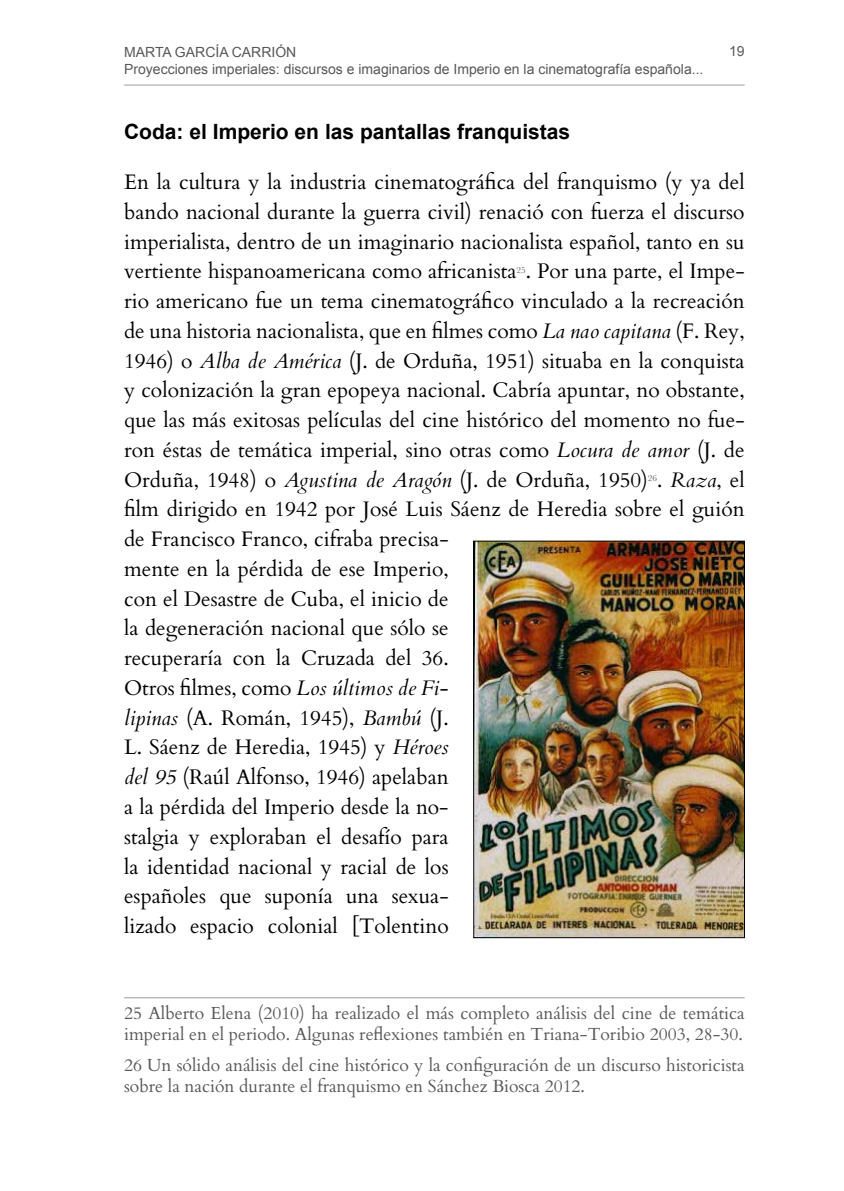
<style>
.page{position:relative;width:844px;height:1191px;background:#fff}
.page>*{position:absolute;margin:0;border:0;box-sizing:border-box;transform-origin:0 0}
.t1{font:21px/29.8px "Cardo";color:#000;text-align:justify}
.t2{font:700 21px "Arial";color:#000}
.t3{font:17.5px/21px "Cardo";color:#58585a}
.t4{font:14px/16.8px "Arial";color:#58585a}
.t5{font:9.1px "Baskerville";color:#58585a}
.s1{font-style:italic}
</style>
<div class="page">
<hr style="left:124px;top:85px;width:620px;height:1px;background:#9c9e9f">
<hr style="left:124px;top:997px;width:620px;height:1px;background:#9c9e9f">
<img style="left:475px;top:543px;width:267px;height:393px">
<div style="left:473px;top:541px;width:271px;height:397px;border:1px solid #000"></div>
<p class="t4" style="left:124px;top:44px;width:580px">Marta Garc ía Carrión<br>Proyecciones imperiales: discursos e imaginarios de I mperio en la cinematografía española...</p>
<p class="t4" style="left:729px;top:43px;width:17px">19</p>
<p class="t2" style="left:124px;top:118px;width:447px">Coda: el Imperio en las pantallas franquistas</p>
<p class="t1" style="left:124px;top:166px;width:622px">En la cultura y la industria cinematográfica del franquismo (y ya del bando nacional durante la guerra civil) renació con fuerza el discurso imperialista, dentro de un imaginario nacionalista español, tanto en su vertiente hispanoamericana como africanista . Por una parte, el Impe-</p>
<p class="t5" style="left:516px;top:264px;width:11px">25</p>
<p class="t1" style="left:124px;top:285px;width:622px">rio americano fue un tema cinematográfico vinculado a la recreación de una historia nacionalista, que en filmes como <span class="s1">La nao capitana</span> (F. Rey, 1946) o <span class="s1">Alba de América</span> (J. de Orduña, 1951) situaba en la conquista y colonización la gran epopeya nacional. Cabría apuntar, no obstante, que las más exitosas películas del cine histórico del momento no fue&shy;ron éstas de temática imperial, sino otras como <span class="s1">Locura de amor</span> (J. de Orduña, 1948) o <span class="s1">Agustina de Aragón</span> (J. de Orduña, 1950) . <span class="s1">Raza</span>, el</p>
<p class="t5" style="left:647px;top:472px;width:11px">26</p>
<p class="t1" style="left:124px;top:493px;width:622px;text-align:left">film dirigido en 1942 por José Luis Sáenz de Heredia sobre el guión de Francisco Franco, cifraba precisa-<br>mente en la pérdida de ese Imperio,<br>con el Desastre de Cuba, el inicio de<br>la degeneración nacional que sólo se<br>recuperaría con la Cruzada del 36.<br>Otros filmes, como <span class="s1">Los últimos de Fi-<br>lipinas</span> (A. Román, 1945), <span class="s1">Bambú</span> (J.<br>L. Sáenz de Heredia, 1945) y <span class="s1">Héroes<br>del 95</span> (Raúl Alfonso, 1946) apelaban<br>a la pérdida del Imperio desde la no-<br>stalgia y exploraban el desafío para<br>la identidad nacional y racial de los<br>españoles que suponía una sexua-<br>lizado espacio colonial [Tolentino</p>
<p class="t3" style="left:124px;top:1001px;width:622px">25 Alberto Elena (2010) ha realizado el más completo análisis del cine de temática imperial en el periodo. Algunas reflexiones también en Triana-Toribio 2003, 28-30.</p>
<p class="t3" style="left:124px;top:1053px;width:622px">26 Un sólido análisis del cine histórico y la configuración de un discurso historicista sobre la nación durante el franquismo en Sánchez Biosca 2012.</p>
</div>
